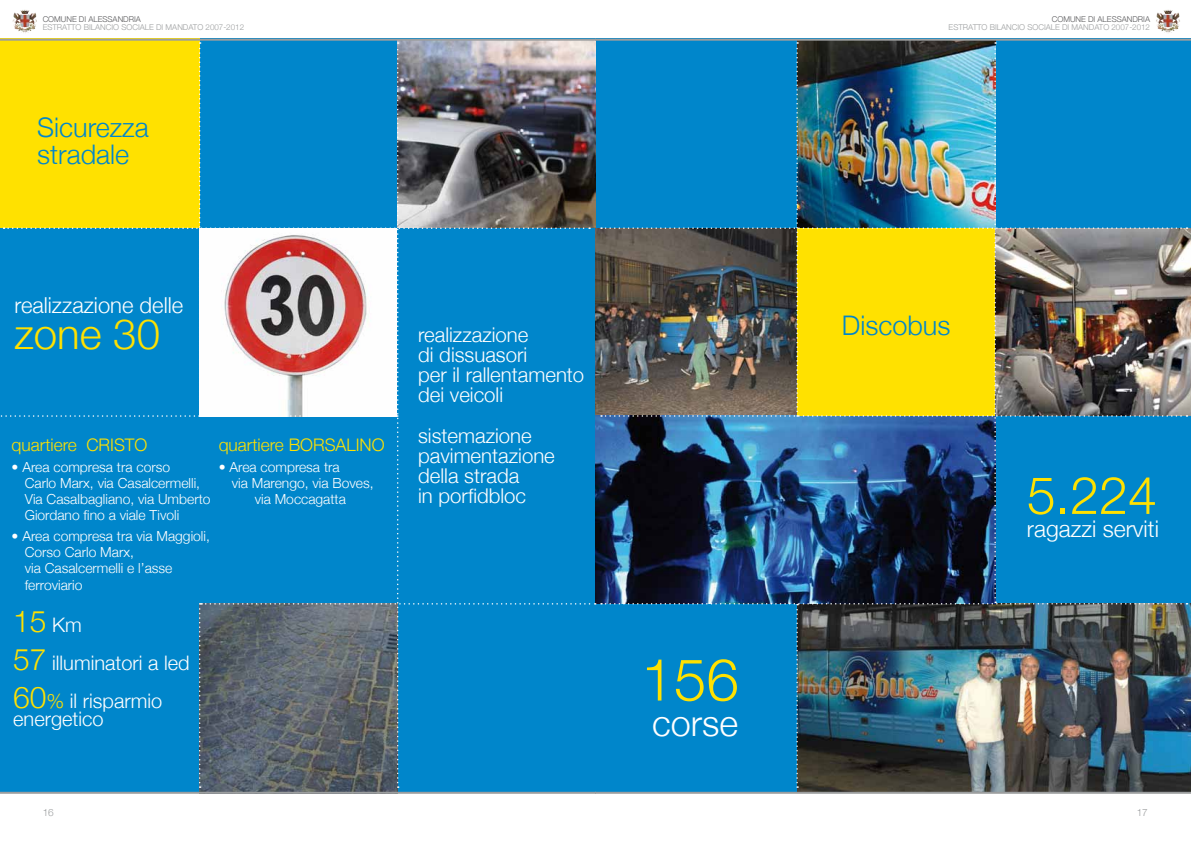
<style>
.page{position:relative;width:1191px;height:842px;background:#fff}
.page>*{position:absolute;margin:0;border:0;box-sizing:border-box;transform-origin:0 0}
.t1{font:300 58.5px "Helvetica Neue";color:#ffe100}
.t2{font:300 52px "Helvetica Neue";color:#ffe100}
.t3{font:300 42px "Helvetica Neue";color:#ffe100}
.t4{font:300 36px "Helvetica Neue";color:#fff}
.t5{font:300 30px "Helvetica Neue";color:#ffe100}
.t6{font:300 27px/27px "Helvetica Neue";color:#0086cb}
.t7{font:300 23px "Helvetica Neue";color:#fff}
.t8{font:300 22px "Helvetica Neue";color:#fff}
.t9{font:300 20.4px/20px "Helvetica Neue";color:#fff}
.t10{font:300 20px/38px "Helvetica Neue";color:#fff}
.t11{font:300 17.3px "Helvetica Neue";color:#ffe100}
.t12{font:300 13.9px/16.2px "Helvetica Neue";color:#fff}
.t13{font:300 10px "Helvetica Neue";color:#9c9e9f}
.t14{font:300 8px "Helvetica Neue";color:#9c9e9f}
.t15{font:300 8px "Helvetica Neue";color:#58585a}
.s1{font-size:20px;color:#fff}
.s2{font-size:30px;color:#ffe100}
.s3{color:#ffe100}
</style>
<div class="page">
<img style="left:20px;top:10px;width:15px;height:5px">
<img style="left:1163px;top:10px;width:15px;height:5px">
<img style="left:1187px;top:228px;width:4px;height:188px">
<img style="left:797px;top:604px;width:394px;height:188px">
<img style="left:200px;top:788px;width:198px;height:4px">
<img style="left:0;top:42px;width:1187px;height:746px">
<hr style="left:0;top:792px;width:595px;height:2px;background:#9c9e9f">
<hr style="left:0;top:39px;width:595px;height:2px;background:#9c9e9f">
<hr style="left:595px;top:792px;width:596px;height:2px;background:#9c9e9f">
<hr style="left:595px;top:39px;width:596px;height:2px;background:#9c9e9f">
<p class="t15" style="left:43px;top:13px;width:100px">COMUNE DI ALESSANDRIA</p>
<p class="t14" style="left:43px;top:21px;width:203px">ESTRATTO BILANCIO SOCIALE DI MANDATO 2007-2012</p>
<h3 class="t6" style="left:37px;top:113px;width:113px">Sicurezza stradale</h3>
<h3 class="t8" style="left:14px;top:287px;width:170px">realizzazione delle</h3>
<h3 class="t3" style="left:14px;top:300px;width:147px">zone 30</h3>
<p class="t11" style="left:12px;top:431px;width:137px">quartiere CRISTO</p>
<p class="t12" style="left:25px;top:458px;width:187px;text-indent:-13px">• Area compresa tra corso<br>Carlo Marx, via Casalcermelli,<br>Via Casalbagliano, via Umberto<br>Giordano fino a viale Tivoli</p>
<p class="t12" style="left:25px;top:527px;width:187px;text-indent:-13px">• Area compresa tra via Maggioli,<br>Corso Carlo Marx,<br>via Casalcermelli e l’asse ferroviario</p>
<h3 class="t5" style="left:13px;top:597px;width:70px">15 <span class="s1">Km</span></h3>
<h3 class="t10" style="left:13px;top:643px;width:178px"><span class="s2">57</span> illuminatori a led<br><span class="s2">60</span><span class="s3">%</span> il risparmio</h3>
<h3 class="t10" style="left:13px;top:699px;width:92px">energetico</h3>
<p class="t11" style="left:219px;top:431px;width:167px">quartiere BORSALINO</p>
<p class="t12" style="left:219px;top:458px;width:122px">• Area compresa tra</p>
<p class="t12" style="left:232px;top:474px;width:143px">via Marengo, via Boves,</p>
<p class="t12" style="left:255px;top:490px;width:93px">via Moccagatta</p>
<p class="t13" style="left:43px;top:805px;width:13px">16</p>
<h3 class="t9" style="left:418px;top:324px;width:168px">realizzazione<br>di dissuasori<br>per il rallentamento dei veicoli</h3>
<h3 class="t9" style="left:418px;top:425px;width:138px">sistemazione pavimentazione della strada<br>in porfidbloc</h3>
<h1 class="t1" style="left:641px;top:632px;width:99px">156</h1>
<h3 class="t4" style="left:652px;top:694px;width:88px">corse</h3>
<p class="t15" style="left:1051px;top:13px;width:100px">COMUNE DI ALESSANDRIA</p>
<p class="t14" style="left:948px;top:21px;width:203px">ESTRATTO BILANCIO SOCIALE DI MANDATO 2007-2012</p>
<h3 class="t6" style="left:842px;top:310px;width:110px">Discobus</h3>
<h2 class="t2" style="left:1026px;top:453px;width:132px">5.224</h2>
<h3 class="t7" style="left:1026px;top:511px;width:134px">ragazzi serviti</h3>
<p class="t13" style="left:1136px;top:805px;width:13px">17</p>
</div>
